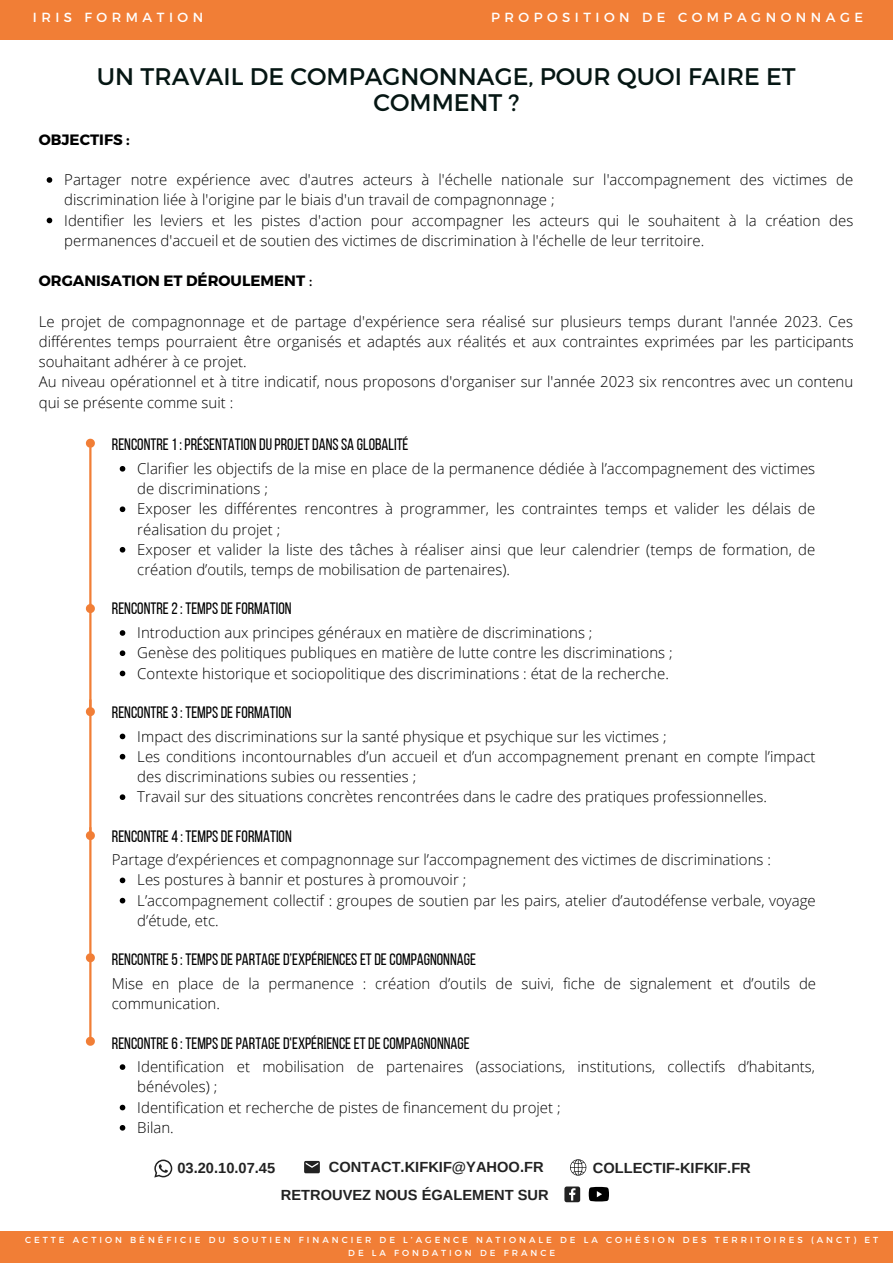
<style>
.page{position:relative;width:893px;height:1264px;background:#fff}
.page>*{position:absolute;margin:0;border:0;box-sizing:border-box;transform-origin:0 0}
.t1{font:24px/25.8px "Montserrat";color:#051613;text-align:center}
.t2{font:16.5px "Bebas Neue";color:#000}
.t3{font:300 15px/20.2px "Open Sans";color:#000}
.t4{font:700 15px "Montserrat";color:#000}
.t5{font:700 14.7px "Arimo";color:#222}
.t6{font:13.2px "Montserrat";letter-spacing:.34em;color:#fff}
.t7{font:8.7px/13px "Montserrat";letter-spacing:.34em;color:#fff;text-align:center}
.s1{font-weight:400}
</style>
<div class="page">
<div style="left:0;top:0;width:892px;height:40px;background:#f17e36"></div>
<div style="left:0;top:1231px;width:892px;height:31px;background:#f17e36"></div>
<svg style="left:564px;top:1186px;width:16px;height:16px"></svg>
<svg style="left:304px;top:1160px;width:16px;height:13px"></svg>
<svg style="left:154px;top:1159px;width:18px;height:18px"></svg>
<svg style="left:570px;top:1159px;width:16px;height:16px"></svg>
<svg style="left:588px;top:1186px;width:21px;height:15px"></svg>
<svg style="left:47px;top:177px;width:5px;height:6px"></svg>
<svg style="left:47px;top:218px;width:5px;height:5px"></svg>
<svg style="left:120px;top:466px;width:5px;height:5px"></svg>
<svg style="left:120px;top:506px;width:5px;height:6px"></svg>
<svg style="left:120px;top:547px;width:5px;height:5px"></svg>
<svg style="left:120px;top:630px;width:5px;height:5px"></svg>
<svg style="left:120px;top:650px;width:5px;height:6px"></svg>
<svg style="left:120px;top:670px;width:5px;height:6px"></svg>
<svg style="left:120px;top:733px;width:5px;height:6px"></svg>
<svg style="left:120px;top:754px;width:5px;height:5px"></svg>
<svg style="left:120px;top:794px;width:5px;height:6px"></svg>
<svg style="left:120px;top:877px;width:5px;height:6px"></svg>
<svg style="left:120px;top:897px;width:5px;height:6px"></svg>
<svg style="left:120px;top:1064px;width:5px;height:5px"></svg>
<svg style="left:120px;top:1104px;width:5px;height:6px"></svg>
<svg style="left:120px;top:1125px;width:5px;height:5px"></svg>
<hr style="left:89px;top:447px;width:2px;height:157px;background:#f17e36">
<svg style="left:85px;top:602px;width:10px;height:12px"></svg>
<svg style="left:85px;top:438px;width:10px;height:11px"></svg>
<hr style="left:89px;top:603px;width:2px;height:104px;background:#f17e36">
<svg style="left:85px;top:705px;width:10px;height:13px"></svg>
<hr style="left:89px;top:699px;width:2px;height:132px;background:#f17e36">
<svg style="left:85px;top:829px;width:10px;height:12px"></svg>
<hr style="left:89px;top:827px;width:2px;height:126px;background:#f17e36">
<svg style="left:85px;top:951px;width:10px;height:12px"></svg>
<hr style="left:89px;top:955px;width:2px;height:82px;background:#f17e36">
<svg style="left:85px;top:1035px;width:10px;height:11px"></svg>
<p class="t6" style="left:33px;top:9px;width:172px">IRIS FORMATION</p>
<p class="t6" style="left:491px;top:9px;width:373px">PROPOSITION DE COMPAGNONNAGE</p>
<h1 class="t1" style="left:97px;top:63px;width:700px">UN TRAVAIL DE COMPAGNONNAGE, POUR QUOI FAIRE ET<br>COMMENT ?</h1>
<p class="t4" style="left:39px;top:130px;width:92px">OBJECTIFS :</p>
<p class="t3" style="left:64px;top:169px;width:790px">Partager notre expérience avec d'autres acteurs à l'échelle nationale sur l'accompagnement des victimes de discrimination liée à l'origine par le biais d'un travail de compagnonnage ;<br>Identifier les leviers et les pistes d'action pour accompagner les acteurs qui le souhaitent à la création des permanences d'accueil et de soutien des victimes de discrimination à l'échelle de leur territoire.</p>
<p class="t4" style="left:39px;top:271px;width:275px">ORGANISATION ET DÉROULEMENT <span class="s1">:</span></p>
<p class="t3" style="left:39px;top:311px;width:816px">Le projet de compagnonnage et de partage d'expérience sera réalisé sur plusieurs temps durant l'année 2023. Ces différentes temps pourraient être organisés et adaptés aux réalités et aux contraintes exprimées par les participants souhaitant adhérer à ce projet.<br>Au niveau opérationnel et à titre indicatif, nous proposons d'organiser sur l'année 2023 six rencontres avec un contenu qui se présente comme suit :</p>
<p class="t2" style="left:112px;top:435px;width:298px">RENCONTRE 1 : PRÉSENTATION DU PROJET DANS SA GLOBALITÉ</p>
<p class="t3" style="left:137px;top:458px;width:679px">Clarifier les objectifs de la mise en place de la permanence dédiée à l’accompagnement des victimes de discriminations ;<br>Exposer les différentes rencontres à programmer, les contraintes temps et valider les délais de réalisation du projet ;<br>Exposer et valider la liste des tâches à réaliser ainsi que leur calendrier (temps de formation, de création d’outils, temps de mobilisation de partenaires).</p>
<p class="t2" style="left:112px;top:599px;width:181px">RENCONTRE 2 : TEMPS DE FORMATION</p>
<p class="t3" style="left:137px;top:622px;width:536px">Introduction aux principes généraux en matière de discriminations ;<br>Genèse des politiques publiques en matière de lutte contre les discriminations ;<br>Contexte historique et sociopolitique des discriminations : état de la recherche.</p>
<p class="t2" style="left:112px;top:703px;width:181px">RENCONTRE 3 : TEMPS DE FORMATION</p>
<p class="t3" style="left:137px;top:725px;width:679px">Impact des discriminations sur la santé physique et psychique sur les victimes ;<br>Les conditions incontournables d’un accueil et d’un accompagnement prenant en compte l’impact des discriminations subies ou ressenties ;<br>Travail sur des situations concrètes rencontrées dans le cadre des pratiques professionnelles.</p>
<p class="t2" style="left:112px;top:827px;width:181px">RENCONTRE 4 : TEMPS DE FORMATION</p>
<p class="t3" style="left:112px;top:849px;width:660px">Partage d’expériences et compagnonnage sur l’accompagnement des victimes de discriminations :</p>
<p class="t3" style="left:137px;top:869px;width:680px">Les postures à bannir et postures à promouvoir ;<br>L’accompagnement collectif : groupes de soutien par les pairs, atelier d’autodéfense verbale, voyage d’étude, etc.</p>
<p class="t2" style="left:112px;top:950px;width:365px">RENCONTRE 5 : TEMPS DE PARTAGE D’EXPÉRIENCES ET DE COMPAGNONNAGE</p>
<p class="t3" style="left:112px;top:972px;width:705px">Mise en place de la permanence : création d’outils de suivi, fiche de signalement et d’outils de communication.</p>
<p class="t2" style="left:112px;top:1033px;width:359px">RENCONTRE 6 : TEMPS DE PARTAGE D'EXPÉRIENCE ET DE COMPAGNONNAGE</p>
<p class="t3" style="left:137px;top:1056px;width:679px">Identification et mobilisation de partenaires (associations, institutions, collectifs d’habitants, bénévoles) ;<br>Identification et recherche de pistes de financement du projet ;<br>Bilan.</p>
<p class="t5" style="left:177px;top:1157px;width:99px">03.20.10.07.45</p>
<p class="t5" style="left:329px;top:1157px;width:216px">CONTACT.KIFKIF@YAHOO.FR</p>
<p class="t5" style="left:593px;top:1157px;width:159px">COLLECTIF-KIFKIF.FR</p>
<p class="t5" style="left:281px;top:1184px;width:269px">RETROUVEZ NOUS ÉGALEMENT SUR</p>
<p class="t7" style="left:25px;top:1233px;width:854px">CETTE ACTION BÉNÉFICIE DU SOUTIEN FINANCIER DE L’AGENCE NATIONALE DE LA COHÉSION DES TERRITOIRES (ANCT) ET<br>DE LA FONDATION DE FRANCE</p>
</div>
